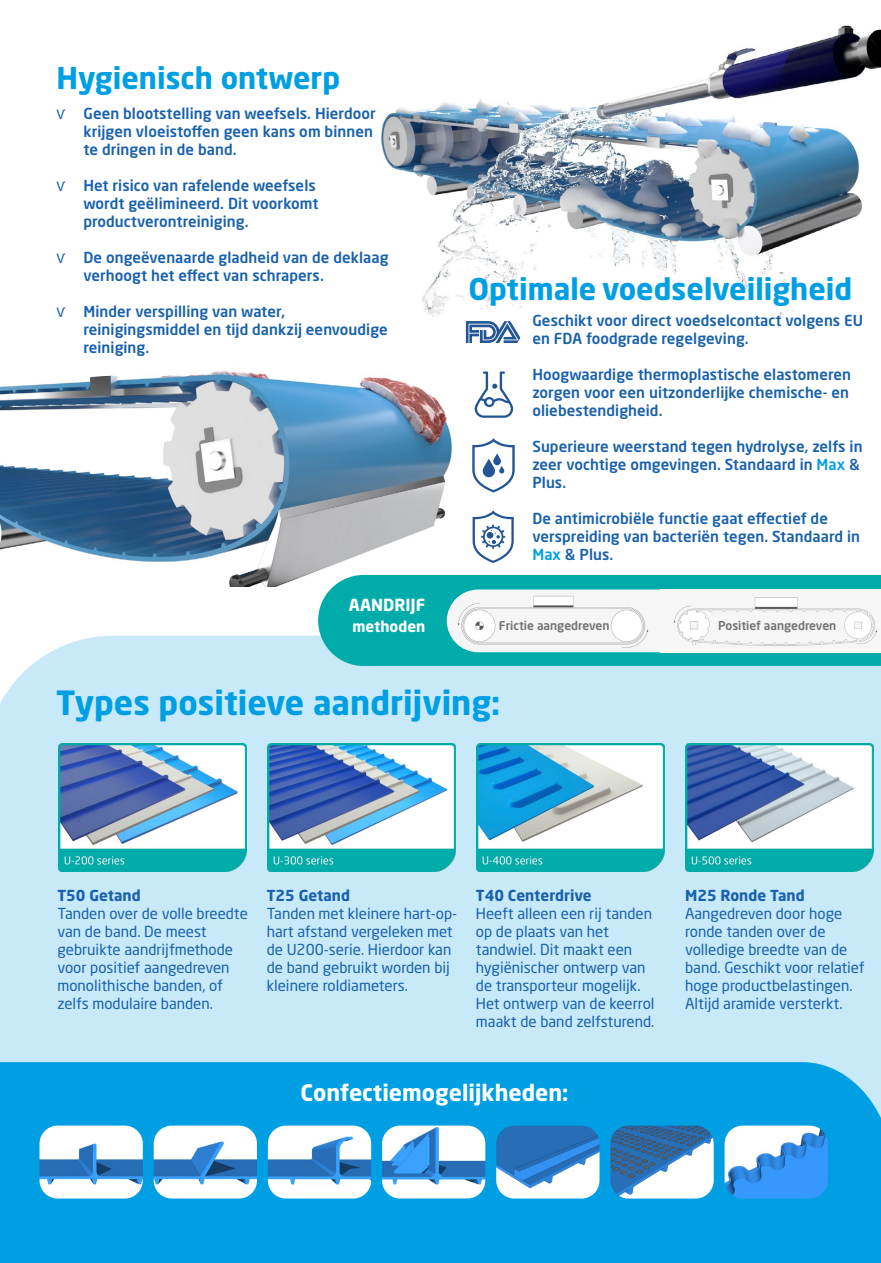
<style>
.page{position:relative;width:881px;height:1263px;background:#fff}
.page>*{position:absolute;margin:0;border:0;box-sizing:border-box;transform-origin:0 0}
.t1{font:700 33px "Neo Sans W1 G";color:#009fe3}
.t2{font:700 29.7px "Neo Sans W1 G";color:#009fe3}
.t3{font:700 22.5px "Neo Sans W1 G";color:#fff}
.t4{font:700 16.5px "Neo Sans W1 G";color:#fff}
.t5{font:500 15px/18px "Neo Sans W1 G";letter-spacing:.005em;color:#1961ac}
.t6{font:15px/18px "Neo Sans W1 G";color:#1961ac}
.t7{font:700 15px "Neo Sans W1 G";color:#1961ac}
.t8{font:700 15px "Neo Sans W1 G";color:#fff}
.t9{font:500 12px "Neo Sans W1 G";color:#6f7070}
.s1{font-family:"Calibri";font-weight:400}
.s2{color:#009fe3}
</style>
<div class="page">
<img style="left:0;top:370px;width:465px;height:217px">
<div style="left:0;top:636px;width:880px;height:426px;background:#c7e9f8"></div>
<div style="left:318px;top:575px;width:562px;height:91px;background:#00aca9"></div>
<img style="left:58px;top:743px;width:188px;height:129px">
<img style="left:267px;top:743px;width:188px;height:129px">
<img style="left:476px;top:743px;width:188px;height:129px">
<img style="left:685px;top:743px;width:188px;height:129px">
<img style="left:381px;top:25px;width:499px;height:292px">
<img style="left:446px;top:589px;width:214px;height:63px">
<img style="left:660px;top:589px;width:220px;height:63px">
<svg style="left:465px;top:321px;width:55px;height:22px"></svg>
<svg style="left:474px;top:371px;width:39px;height:47px"></svg>
<svg style="left:472px;top:438px;width:42px;height:54px"></svg>
<svg style="left:472px;top:510px;width:41px;height:53px"></svg>
<div style="left:0;top:1062px;width:880px;height:201px;background:#009fe3"></div>
<img style="left:39px;top:1125px;width:104px;height:73px">
<img style="left:154px;top:1125px;width:103px;height:73px">
<img style="left:382px;top:1125px;width:103px;height:73px">
<img style="left:724px;top:1125px;width:103px;height:73px">
<img style="left:496px;top:1125px;width:103px;height:73px">
<img style="left:610px;top:1125px;width:103px;height:73px">
<img style="left:268px;top:1125px;width:103px;height:73px">
<h2 class="t2" style="left:56px;top:59px;width:285px">Hygienisch ontwerp</h2>
<p class="t5" style="left:83px;top:104px;width:294px;text-indent:-27px"><span class="s1">Ѵ</span> Geen blootstelling van weefsels. Hierdoor krijgen vloeistoffen geen kans om binnen te dringen in de band.</p>
<p class="t5" style="left:83px;top:176px;width:236px;text-indent:-27px"><span class="s1">Ѵ</span> Het risico van rafelende weefsels wordt geëlimineerd. Dit voorkomt productverontreiniging.</p>
<p class="t5" style="left:83px;top:248px;width:306px;text-indent:-27px"><span class="s1">Ѵ</span> De ongeëvenaarde gladheid van de deklaag verhoogt het effect van schrapers.</p>
<p class="t5" style="left:83px;top:302px;width:306px;text-indent:-27px"><span class="s1">Ѵ</span> Minder verspilling van water, reinigingsmiddel en tijd dankzij eenvoudige reiniging.</p>
<p class="t5" style="left:532px;top:311px;width:332px">Geschikt voor direct voedselcontact volgens EU en FDA foodgrade regelgeving.</p>
<p class="t5" style="left:532px;top:365px;width:320px">Hoogwaardige thermoplastische elastomeren zorgen voor een uitzonderlijke chemische- en oliebestendigheid.</p>
<p class="t5" style="left:532px;top:437px;width:331px">Superieure weerstand tegen hydrolyse, zelfs in zeer vochtige omgevingen. Standaard in <span class="s2">Max</span> &amp;<br>Plus.</p>
<p class="t5" style="left:532px;top:509px;width:329px">De antimicrobiële functie gaat effectief de verspreiding van bacteriën tegen. Standaard in<br><span class="s2">Max</span> &amp; Plus.</p>
<h2 class="t2" style="left:468px;top:270px;width:385px">Optimale voedselveiligheid</h2>
<p class="t4" style="left:349px;top:595px;width:78px">AANDRIJF</p>
<p class="t8" style="left:352px;top:617px;width:75px">methoden</p>
<p class="t9" style="left:498px;top:618px;width:112px">Frictie aangedreven</p>
<p class="t9" style="left:717px;top:618px;width:120px">Positief aangedreven</p>
<h1 class="t1" style="left:56px;top:682px;width:445px">Types positieve aandrijving:</h1>
<p class="t7" style="left:57px;top:886px;width:85px">T50 Getand</p>
<p class="t6" style="left:57px;top:904px;width:192px">Tanden over de volle breedte van de band. De meest gebruikte aandrijfmethode voor positief aangedreven monolithische banden, of zelfs modulaire banden.</p>
<p class="t7" style="left:266px;top:886px;width:85px">T25 Getand</p>
<p class="t6" style="left:266px;top:904px;width:192px">Tanden met kleinere hart-op&shy;hart afstand vergeleken met de U200-serie. Hierdoor kan de band gebruikt worden bij kleinere roldiameters.</p>
<p class="t7" style="left:475px;top:886px;width:117px">T40 Centerdrive</p>
<p class="t6" style="left:475px;top:904px;width:180px">Heeft alleen een rij tanden op de plaats van het tandwiel. Dit maakt een hygiënischer ontwerp van de transporteur mogelijk.<br>Het ontwerp van de keerrol maakt de band zelfsturend.</p>
<h3 class="t3" style="left:300px;top:1078px;width:269px">Confectiemogelijkheden:</h3>
<p class="t7" style="left:684px;top:886px;width:121px">M25 Ronde Tand</p>
<p class="t6" style="left:684px;top:904px;width:181px">Aangedreven door hoge ronde tanden over de volledige breedte van de band. Geschikt voor relatief hoge productbelastingen.<br>Altijd aramide versterkt.</p>
</div>
